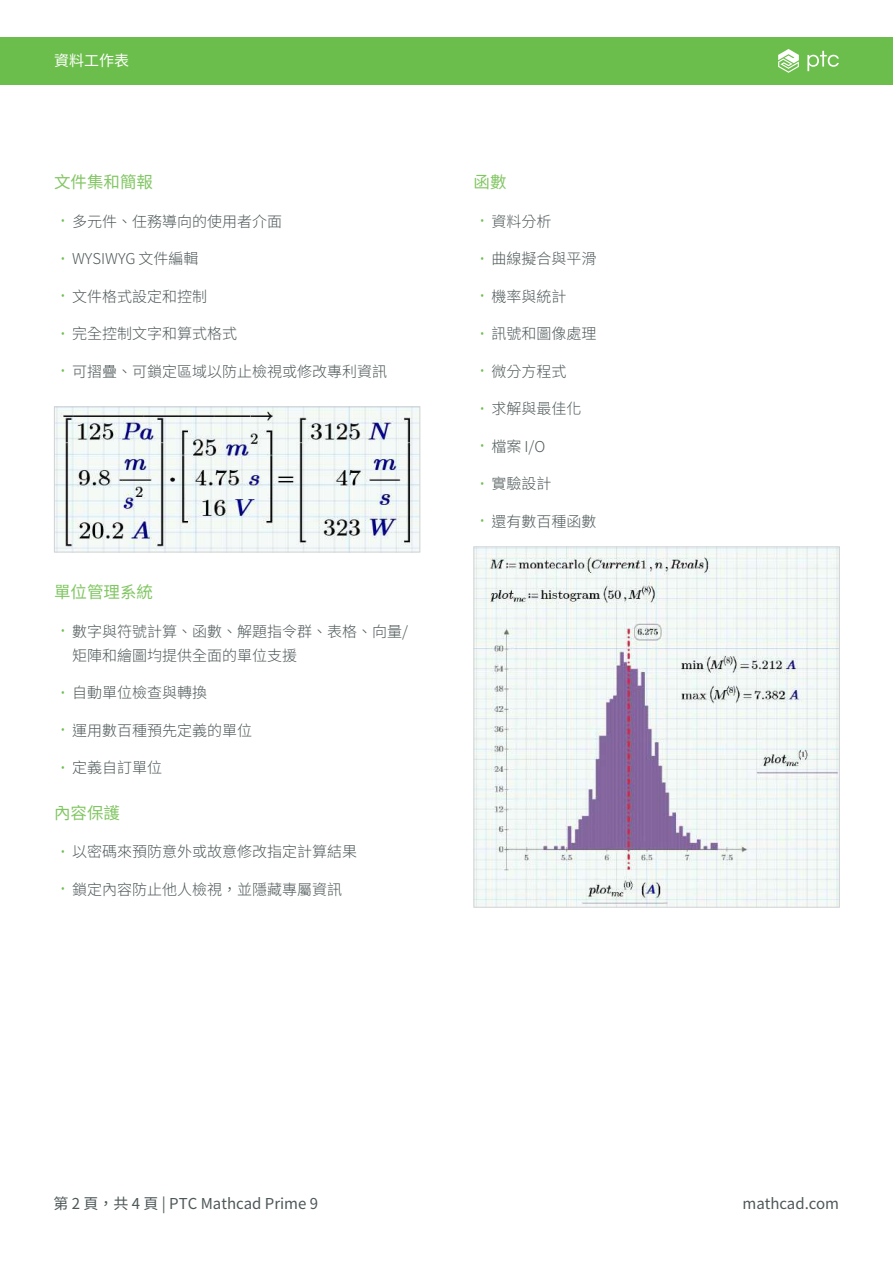
<style>
.page{position:relative;width:893px;height:1263px;background:#fff}
.page>*{position:absolute;margin:0;border:0;box-sizing:border-box;transform-origin:0 0}
.t1{font:16.5px "Noto Sans CJ Ktc";color:#82c663}
.t2{font:300 15px/24px "Noto Sans CJ Ktc";color:#4e5758}
.t3{font:15px "Noto Sans CJ Ktc";color:#4e5758}
.t4{font:15px "Noto Sans CJ Ktc";color:#fff}
.s1{font-family:"Open Sans";color:#6cbe4c}
</style>
<div class="page">
<div style="left:0;top:37px;width:893px;height:48px;background:#6cbe4c"></div>
<svg style="left:778px;top:49px;width:21px;height:24px"></svg>
<svg style="left:807px;top:51px;width:32px;height:20px"></svg>
<img style="left:56px;top:408px;width:362px;height:142px">
<div style="left:54px;top:406px;width:366px;height:146px;border:1px solid #d1d2d4"></div>
<img style="left:475px;top:548px;width:363px;height:357px">
<div style="left:473px;top:546px;width:367px;height:361px;border:1px solid #d1d2d4"></div>
<p class="t4" style="left:54px;top:52px;width:76px">資料工作表</p>
<p class="t1" style="left:54px;top:173px;width:100px">文件集和簡報</p>
<p class="t2" style="left:60px;top:209px;width:224px"><span class="s1">•</span> 多元件、任務導向的使用者介面</p>
<p class="t2" style="left:60px;top:247px;width:140px"><span class="s1">•</span> WYSIWYG 文件編輯</p>
<p class="t2" style="left:60px;top:284px;width:149px"><span class="s1">•</span> 文件格式設定和控制</p>
<p class="t2" style="left:60px;top:322px;width:179px"><span class="s1">•</span> 完全控制文字和算式格式</p>
<p class="t2" style="left:60px;top:359px;width:328px"><span class="s1">•</span> 可摺疊、可鎖定區域以防止檢視或修改專利資訊</p>
<p class="t1" style="left:54px;top:583px;width:100px">單位管理系統</p>
<p class="t2" style="left:72px;top:619px;width:337px;text-indent:-12px"><span class="s1">•</span> 數字與符號計算、函數、解題指令群、表格、向量/矩陣和繪圖均提供全面的單位支援</p>
<p class="t2" style="left:60px;top:681px;width:149px"><span class="s1">•</span> 自動單位檢查與轉換</p>
<p class="t2" style="left:60px;top:718px;width:194px"><span class="s1">•</span> 運用數百種預先定義的單位</p>
<p class="t2" style="left:60px;top:756px;width:104px"><span class="s1">•</span> 定義自訂單位</p>
<p class="t1" style="left:54px;top:803px;width:67px">內容保護</p>
<p class="t2" style="left:60px;top:840px;width:299px"><span class="s1">•</span> 以密碼來預防意外或故意修改指定計算結果</p>
<p class="t2" style="left:60px;top:877px;width:284px"><span class="s1">•</span> 鎖定內容防止他人檢視，並隱藏專屬資訊</p>
<p class="t1" style="left:473px;top:173px;width:34px">函數</p>
<p class="t2" style="left:479px;top:209px;width:73px"><span class="s1">•</span> 資料分析</p>
<p class="t2" style="left:479px;top:247px;width:118px"><span class="s1">•</span> 曲線擬合與平滑</p>
<p class="t2" style="left:479px;top:284px;width:88px"><span class="s1">•</span> 機率與統計</p>
<p class="t2" style="left:479px;top:322px;width:118px"><span class="s1">•</span> 訊號和圖像處理</p>
<p class="t2" style="left:479px;top:359px;width:88px"><span class="s1">•</span> 微分方程式</p>
<p class="t2" style="left:479px;top:397px;width:103px"><span class="s1">•</span> 求解與最佳化</p>
<p class="t2" style="left:479px;top:434px;width:67px"><span class="s1">•</span> 檔案 I/O</p>
<p class="t2" style="left:479px;top:472px;width:73px"><span class="s1">•</span> 實驗設計</p>
<p class="t2" style="left:479px;top:509px;width:118px"><span class="s1">•</span> 還有數百種函數</p>
<p class="t3" style="left:53px;top:1195px;width:266px">第 2 頁，共 4 頁 | PTC Mathcad Prime 9</p>
<p class="t3" style="left:743px;top:1195px;width:98px">mathcad.com</p>
</div>
